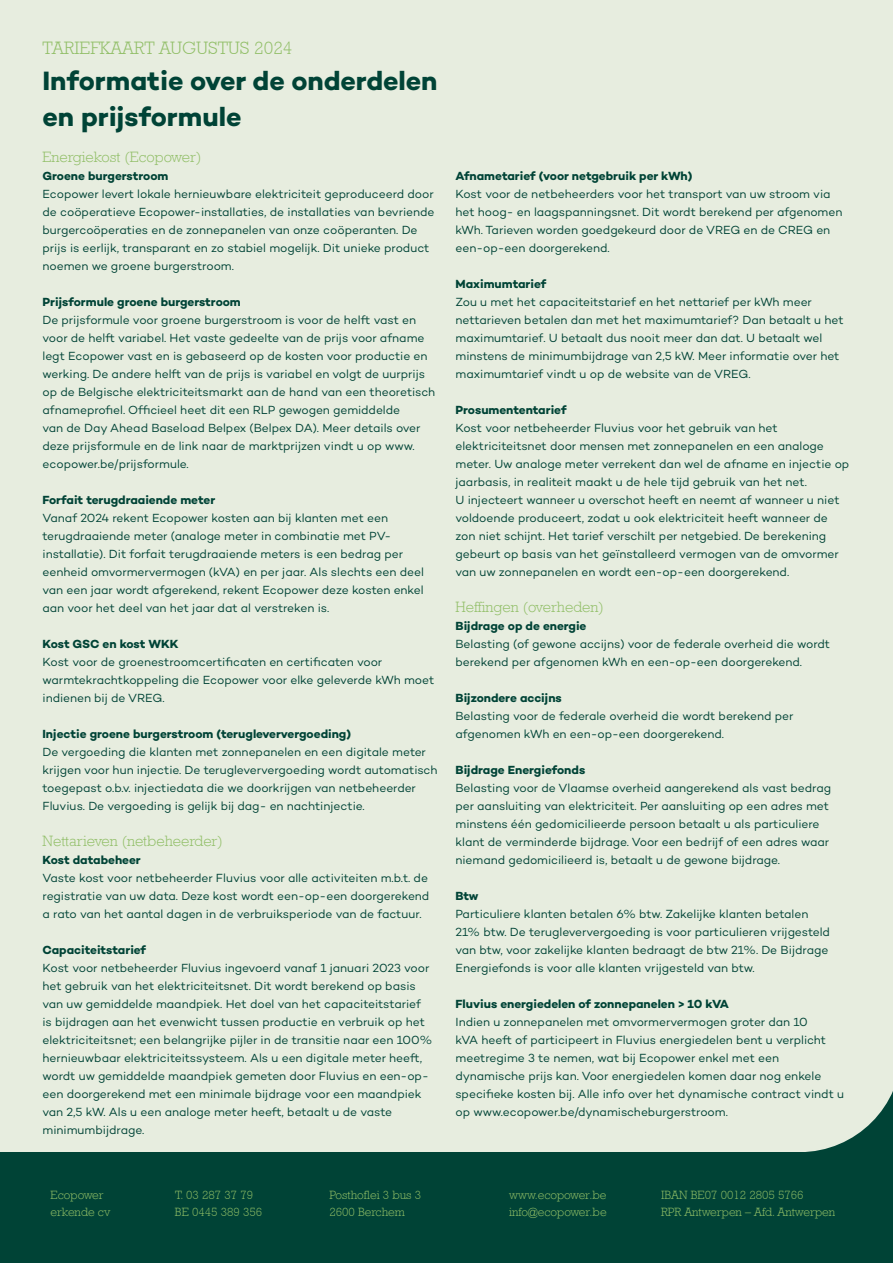
<style>
.page{position:relative;width:893px;height:1263px;background:#e7eddf}
.page>*{position:absolute;margin:0;border:0;box-sizing:border-box;transform-origin:0 0}
.t1{font:700 27px/36px "Campton";letter-spacing:-.005em;color:#004336}
.t2{font:300 18px "Rockwell";color:#90be66}
.t3{font:300 15px "Rockwell";color:#90be66}
.t4{font:12px/18px "Campton";letter-spacing:-.005em;color:#004336}
.t5{font:700 12px "Campton";letter-spacing:-.005em;color:#004336}
.t6{font:300 12px "Rockwell";color:#90be66}
</style>
<div class="page">
<div style="left:0;top:1152px;width:893px;height:111px;background:#004336"></div>
<svg style="left:806px;top:1091px;width:87px;height:61px"></svg>
<h2 class="t2" style="left:43px;top:37px;width:251px">TARIEFKAART AUGUSTUS 2024</h2>
<h1 class="t1" style="left:43px;top:62px;width:396px">Informatie over de onderdelen en prijsformule</h1>
<p class="t3" style="left:43px;top:148px;width:160px">Energiekost (Ecopower)</p>
<p class="t5" style="left:43px;top:168px;width:127px">Groene burgerstroom</p>
<p class="t4" style="left:43px;top:185px;width:393px">Ecopower levert lokale hernieuwbare elektriciteit geproduceerd door de coöperatieve Ecopower-installaties, de installaties van bevriende burgercoöperaties en de zonnepanelen van onze coöperanten. De prijs is eerlijk, transparant en zo stabiel mogelijk. Dit unieke product noemen we groene burgerstroom.</p>
<p class="t5" style="left:43px;top:294px;width:200px">Prijsformule groene burgerstroom</p>
<p class="t4" style="left:43px;top:311px;width:394px">De prijsformule voor groene burgerstroom is voor de helft vast en voor de helft variabel. Het vaste gedeelte van de prijs voor afname legt Ecopower vast en is gebaseerd op de kosten voor productie en werking. De andere helft van de prijs is variabel en volgt de uurprijs op de Belgische elektriciteitsmarkt aan de hand van een theoretisch afnameprofiel. Officieel heet dit een RLP gewogen gemiddelde<br>van de Day Ahead Baseload Belpex (Belpex DA). Meer details over deze prijsformule en de link naar de marktprijzen vindt u op www. ecopower.be/prijsformule.</p>
<p class="t5" style="left:43px;top:492px;width:174px">Forfait terugdraaiende meter</p>
<p class="t4" style="left:43px;top:509px;width:383px">Vanaf 2024 rekent Ecopower kosten aan bij klanten met een terugdraaiende meter (analoge meter in combinatie met PV&shy;installatie). Dit forfait terugdraaiende meters is een bedrag per eenheid omvormervermogen (kVA) en per jaar. Als slechts een deel van een jaar wordt afgerekend, rekent Ecopower deze kosten enkel aan voor het deel van het jaar dat al verstreken is.</p>
<p class="t5" style="left:43px;top:636px;width:138px">Kost GSC en kost WKK</p>
<p class="t4" style="left:43px;top:653px;width:393px">Kost voor de groenestroomcertificaten en certificaten voor warmtekrachtkoppeling die Ecopower voor elke geleverde kWh moet indienen bij de VREG.</p>
<p class="t5" style="left:43px;top:726px;width:310px">Injectie groene burgerstroom (terugleververgoeding)</p>
<p class="t4" style="left:43px;top:743px;width:396px">De vergoeding die klanten met zonnepanelen en een digitale meter krijgen voor hun injectie. De terugleververgoeding wordt automatisch toegepast o.b.v. injectiedata die we doorkrijgen van netbeheerder Fluvius. De vergoeding is gelijk bij dag- en nachtinjectie.</p>
<p class="t3" style="left:43px;top:832px;width:182px">Nettarieven (netbeheerder)</p>
<p class="t5" style="left:43px;top:852px;width:100px">Kost databeheer</p>
<p class="t4" style="left:43px;top:869px;width:388px;text-align:justify">Vaste kost voor netbeheerder Fluvius voor alle activiteiten m.b.t. de registratie van uw data. Deze kost wordt een-op-een doorgerekend a rato van het aantal dagen in de verbruiksperiode van de factuur.</p>
<p class="t5" style="left:43px;top:942px;width:105px">Capaciteitstarief</p>
<p class="t4" style="left:43px;top:959px;width:391px">Kost voor netbeheerder Fluvius ingevoerd vanaf 1 januari 2023 voor het gebruik van het elektriciteitsnet. Dit wordt berekend op basis van uw gemiddelde maandpiek. Het doel van het capaciteitstarief is bijdragen aan het evenwicht tussen productie en verbruik op het elektriciteitsnet; een belangrijke pijler in de transitie naar een 100% hernieuwbaar elektriciteitssysteem. Als u een digitale meter heeft, wordt uw gemiddelde maandpiek gemeten door Fluvius en een-op&shy;een doorgerekend met een minimale bijdrage voor een maandpiek van 2,5 kW. Als u een analoge meter heeft, betaalt u de vaste minimumbijdrage.</p>
<p class="t5" style="left:455px;top:168px;width:238px">Afnametarief (voor netgebruik per kWh)</p>
<p class="t4" style="left:455px;top:185px;width:388px">Kost voor de netbeheerders voor het transport van uw stroom via het hoog- en laagspanningsnet. Dit wordt berekend per afgenomen kWh. Tarieven worden goedgekeurd door de VREG en de CREG en een-op-een doorgerekend.</p>
<p class="t5" style="left:455px;top:276px;width:92px">Maximumtarief</p>
<p class="t4" style="left:455px;top:293px;width:390px">Zou u met het capaciteitstarief en het nettarief per kWh meer nettarieven betalen dan met het maximumtarief? Dan betaalt u het maximumtarief. U betaalt dus nooit meer dan dat. U betaalt wel minstens de minimumbijdrage van 2,5 kW. Meer informatie over het maximumtarief vindt u op de website van de VREG.</p>
<p class="t5" style="left:455px;top:402px;width:112px">Prosumententarief</p>
<p class="t4" style="left:455px;top:419px;width:395px">Kost voor netbeheerder Fluvius voor het gebruik van het elektriciteitsnet door mensen met zonnepanelen en een analoge meter. Uw analoge meter verrekent dan wel de afname en injectie op jaarbasis, in realiteit maakt u de hele tijd gebruik van het net.<br>U injecteert wanneer u overschot heeft en neemt af wanneer u niet voldoende produceert, zodat u ook elektriciteit heeft wanneer de zon niet schijnt. Het tarief verschilt per netgebied. De berekening gebeurt op basis van het geïnstalleerd vermogen van de omvormer van uw zonnepanelen en wordt een-op-een doorgerekend.</p>
<p class="t3" style="left:455px;top:598px;width:150px">Heffingen (overheden)</p>
<p class="t5" style="left:455px;top:618px;width:133px">Bijdrage op de energie</p>
<p class="t4" style="left:455px;top:635px;width:376px">Belasting (of gewone accijns) voor de federale overheid die wordt berekend per afgenomen kWh en een-op-een doorgerekend.</p>
<p class="t5" style="left:455px;top:690px;width:108px">Bijzondere accijns</p>
<p class="t4" style="left:455px;top:707px;width:339px">Belasting voor de federale overheid die wordt berekend per afgenomen kWh en een-op-een doorgerekend.</p>
<p class="t5" style="left:455px;top:762px;width:131px">Bijdrage Energiefonds</p>
<p class="t4" style="left:455px;top:779px;width:377px">Belasting voor de Vlaamse overheid aangerekend als vast bedrag per aansluiting van elektriciteit. Per aansluiting op een adres met minstens één gedomicilieerde persoon betaalt u als particuliere klant de verminderde bijdrage. Voor een bedrijf of een adres waar niemand gedomicilieerd is, betaalt u de gewone bijdrage.</p>
<p class="t5" style="left:455px;top:888px;width:25px">Btw</p>
<p class="t4" style="left:455px;top:905px;width:376px">Particuliere klanten betalen 6% btw. Zakelijke klanten betalen 21% btw. De terugleververgoeding is voor particulieren vrijgesteld van btw, voor zakelijke klanten bedraagt de btw 21%. De Bijdrage Energiefonds is voor alle klanten vrijgesteld van btw.</p>
<p class="t5" style="left:455px;top:996px;width:275px">Fluvius energiedelen of zonnepanelen &gt; 10 kVA</p>
<p class="t4" style="left:455px;top:1013px;width:390px">Indien u zonnepanelen met omvormervermogen groter dan 10<br>kVA heeft of participeert in Fluvius energiedelen bent u verplicht meetregime 3 te nemen, wat bij Ecopower enkel met een dynamische prijs kan. Voor energiedelen komen daar nog enkele specifieke kosten bij. Alle info over het dynamische contract vindt u op www.ecopower.be/dynamischeburgerstroom.</p>
<p class="t6" style="left:51px;top:1188px;width:54px">Ecopower</p>
<p class="t6" style="left:175px;top:1188px;width:80px">T. 03 287 37 79</p>
<p class="t6" style="left:329px;top:1188px;width:93px">Posthoflei 3 bus 3</p>
<p class="t6" style="left:509px;top:1188px;width:99px">www.ecopower.be</p>
<p class="t6" style="left:661px;top:1188px;width:144px">IBAN BE07 0012 2805 5766</p>
<p class="t6" style="left:51px;top:1204px;width:61px">erkende cv</p>
<p class="t6" style="left:175px;top:1204px;width:89px">BE 0445 389 356</p>
<p class="t6" style="left:329px;top:1204px;width:77px">2600 Berchem</p>
<p class="t6" style="left:509px;top:1204px;width:99px">info@ecopower.be</p>
<p class="t6" style="left:661px;top:1204px;width:176px">RPR Antwerpen – Afd. Antwerpen</p>
</div>
